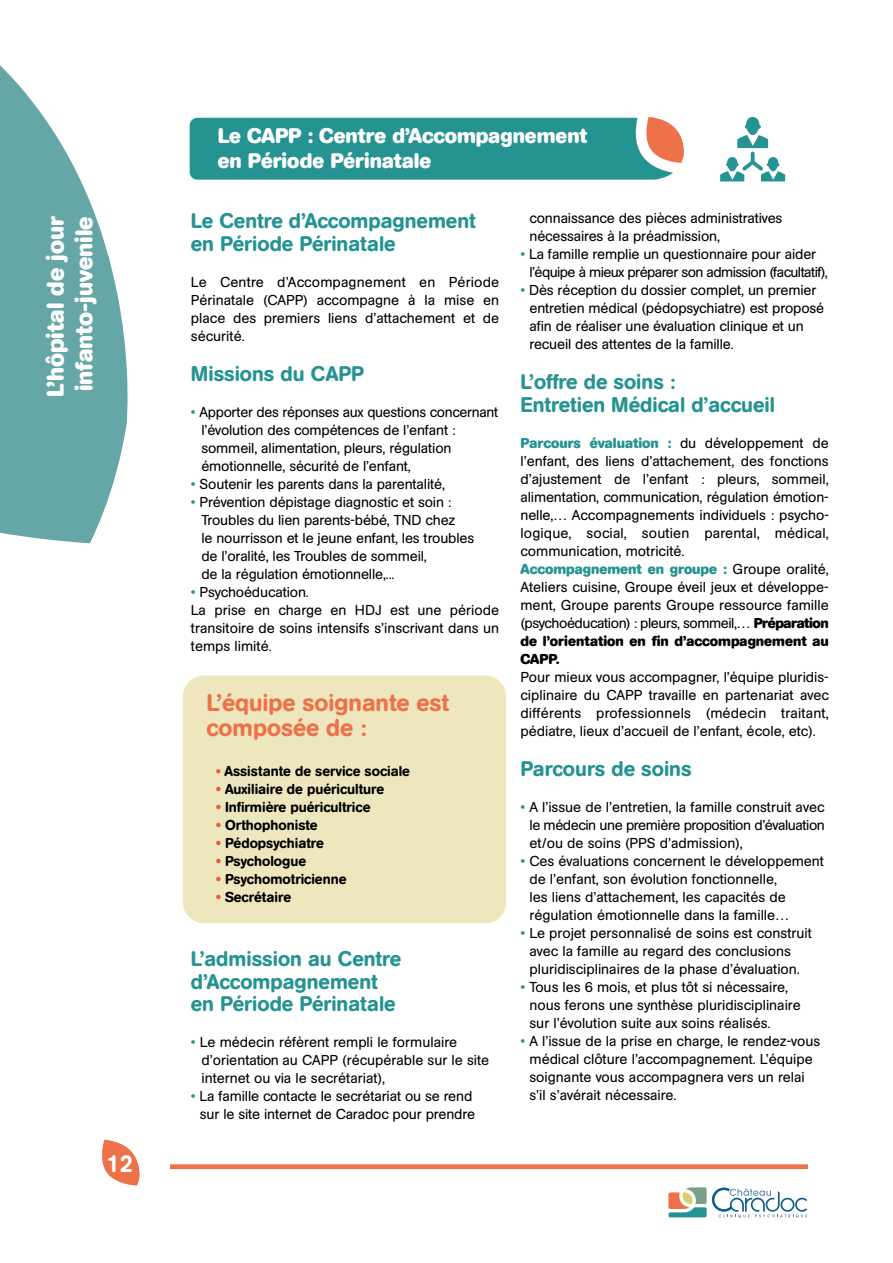
<style>
.page{position:relative;width:893px;height:1263px;background:#fff}
.page>*{position:absolute;margin:0;border:0;box-sizing:border-box;transform-origin:0 0}
.t1{font:500 24px/25.5px "AG Book Rounded";color:#ee7249}
.t2{font:700 24px/28.8px "AG Book Rounded";color:#fff}
.t3{font:500 24px "AG Book Rounded";color:#fff}
.t4{font:500 21px/22.5px "AG Book Rounded";color:#259392}
.t5{font:700 21px/25.2px "AG Book Rounded";color:#fff}
.t6{font:14.25px/18px "AG Book Rounded";color:#000}
.t7{font:500 14.25px "AG Book Rounded";color:#000}
.t8{font:14.25px/18px "AG Book Rounded";letter-spacing:-.04em;color:#000}
.s1{color:#259392}
.s2{font-size:13.5px;color:#eb5c34}
.s3{color:#eb5c34}
.s4{font-weight:700;color:#259392}
.s5{font-weight:700}
</style>
<div class="page">
<div style="left:183px;top:675px;width:323px;height:248px;background:#eee6bc;border-radius:21px"></div>
<svg style="left:0;top:65px;width:128px;height:478px;fill:#65a6a6"></svg>
<svg style="left:720px;top:117px;width:65px;height:64px"></svg>
<svg style="left:190px;top:117px;width:494px;height:63px;background:#399795"></svg>
<div style="left:170px;top:1164px;width:638px;height:5px;background:#ee7249"></div>
<svg style="left:668px;top:1187px;width:139px;height:30px"></svg>
<svg style="left:102px;top:1140px;width:38px;height:45px"></svg>
<h1 class="t2" style="left:42px;top:397px;width:183px;rotate:-90deg">L’hôpital de jour infanto-juvenile</h1>
<h1 class="t3" style="left:106px;top:1150px;width:28px">12</h1>
<h2 class="t5" style="left:218px;top:124px;width:371px">Le CAPP : Centre d’Accompagnement en Période Périnatale</h2>
<h2 class="t4" style="left:191px;top:210px;width:286px">Le Centre d’Accompagnement en Période Périnatale</h2>
<p class="t6" style="left:191px;top:273px;width:310px;text-align:justify">Le Centre d’Accompagnement en Période Périnatale (CAPP) accompagne à la mise en place des premiers liens d’attachement et de sécurité.</p>
<h2 class="t4" style="left:191px;top:363px;width:174px">Missions du CAPP</h2>
<p class="t6" style="left:201px;top:403px;width:298px;text-indent:-11px"><span class="s1">•</span> Apporter des réponses aux questions concernant l’évolution des compétences de l’enfant : sommeil, alimentation, pleurs, régulation émotionnelle, sécurité de l’enfant,</p>
<p class="t6" style="left:191px;top:475px;width:256px"><span class="s1">•</span> Soutenir les parents dans la parentalité,</p>
<p class="t6" style="left:201px;top:493px;width:274px;text-indent:-11px"><span class="s1">•</span> Prévention dépistage diagnostic et soin :<br>Troubles du lien parents-bébé, TND chez<br>le nourrisson et le jeune enfant, les troubles de l’oralité, les Troubles de sommeil,<br>de la régulation émotionnelle,...</p>
<p class="t6" style="left:191px;top:583px;width:310px"><span class="s1">•</span> Psychoéducation.<br>La prise en charge en HDJ est une période transitoire de soins intensifs s’inscrivant dans un temps limité.</p>
<h1 class="t1" style="left:207px;top:690px;width:244px">L’équipe soignante est composée de :</h1>
<p class="t7" style="left:216px;top:763px;width:196px"><span class="s2">•</span> Assistante de service sociale</p>
<p class="t7" style="left:216px;top:781px;width:170px"><span class="s3">•</span> Auxiliaire de puériculture</p>
<p class="t7" style="left:216px;top:799px;width:156px"><span class="s3">•</span> Infirmière puéricultrice</p>
<p class="t7" style="left:216px;top:817px;width:103px"><span class="s3">•</span> Orthophoniste</p>
<p class="t7" style="left:216px;top:835px;width:109px"><span class="s3">•</span> Pédopsychiatre</p>
<p class="t7" style="left:216px;top:853px;width:92px"><span class="s3">•</span> Psychologue</p>
<p class="t7" style="left:216px;top:871px;width:132px"><span class="s3">•</span> Psychomotricienne</p>
<p class="t7" style="left:216px;top:889px;width:77px"><span class="s3">•</span> Secrétaire</p>
<h2 class="t4" style="left:191px;top:948px;width:212px">L’admission au Centre d’Accompagnement en Période Périnatale</h2>
<p class="t6" style="left:201px;top:1033px;width:289px;text-indent:-11px"><span class="s1">•</span> Le médecin réfèrent rempli le formulaire d’orientation au CAPP (récupérable sur le site internet ou via le secrétariat),</p>
<p class="t6" style="left:191px;top:1087px;width:286px;text-align:right"><span class="s1">•</span> La famille contacte le secrétariat ou se rend sur le site internet de Caradoc pour prendre</p>
<p class="t6" style="left:529px;top:209px;width:254px">connaissance des pièces administratives nécessaires à la préadmission,</p>
<p class="t8" style="left:529px;top:245px;width:300px;text-indent:-9px"><span class="s1">•</span> La famille remplie un questionnaire pour aider l’équipe à mieux préparer son admission (facultatif),</p>
<p class="t6" style="left:529px;top:281px;width:296px;text-indent:-9px"><span class="s1">•</span> Dès réception du dossier complet, un premier entretien médical (pédopsychiatre) est proposé afin de réaliser une évaluation clinique et un recueil des attentes de la famille.</p>
<h2 class="t4" style="left:520px;top:371px;width:256px">L’offre de soins :<br>Entretien Médical d’accueil</h2>
<p class="t6" style="left:520px;top:434px;width:310px"><span class="s4">Parcours évaluation :</span> du développement de l’enfant, des liens d’attachement, des fonctions d’ajustement de l’enfant : pleurs, sommeil, alimentation, communication, régulation émotion&shy;nelle,… Accompagnements individuels : psycho&shy;logique, social, soutien parental, médical, communication, motricité.<br><span class="s4">Accompagnement en groupe :</span> Groupe oralité, Ateliers cuisine, Groupe éveil jeux et développe&shy;ment, Groupe parents Groupe ressource famille (psychoéducation) : pleurs, sommeil,… <span class="s5">Préparation de l’orientation en fin d’accompagnement au CAPP.</span></p>
<p class="t6" style="left:520px;top:668px;width:310px;text-align:justify">Pour mieux vous accompagner, l’équipe pluridis&shy;ciplinaire du CAPP travaille en partenariat avec différents professionnels (médecin traitant, pédiatre, lieux d’accueil de l’enfant, école, etc).</p>
<h2 class="t4" style="left:520px;top:758px;width:173px">Parcours de soins</h2>
<p class="t6" style="left:529px;top:798px;width:297px;text-align:justify;text-indent:-9px"><span class="s1">•</span> A l’issue de l’entretien, la famille construit avec le médecin une première proposition d’évaluation et/ou de soins (PPS d’admission),</p>
<p class="t6" style="left:529px;top:852px;width:296px;text-indent:-9px"><span class="s1">•</span> Ces évaluations concernent le développement de l’enfant, son évolution fonctionnelle,<br>les liens d’attachement, les capacités de régulation émotionnelle dans la famille…</p>
<p class="t6" style="left:529px;top:924px;width:284px;text-indent:-9px"><span class="s1">•</span> Le projet personnalisé de soins est construit avec la famille au regard des conclusions pluridisciplinaires de la phase d’évaluation.</p>
<p class="t6" style="left:529px;top:978px;width:273px;text-indent:-9px"><span class="s1">•</span> Tous les 6 mois, et plus tôt si nécessaire, nous ferons une synthèse pluridisciplinaire sur l’évolution suite aux soins réalisés.</p>
<p class="t6" style="left:529px;top:1032px;width:292px;text-indent:-9px"><span class="s1">•</span> A l’issue de la prise en charge, le rendez-vous médical clôture l’accompagnement. L’équipe soignante vous accompagnera vers un relai s’il s’avérait nécessaire.</p>
</div>
